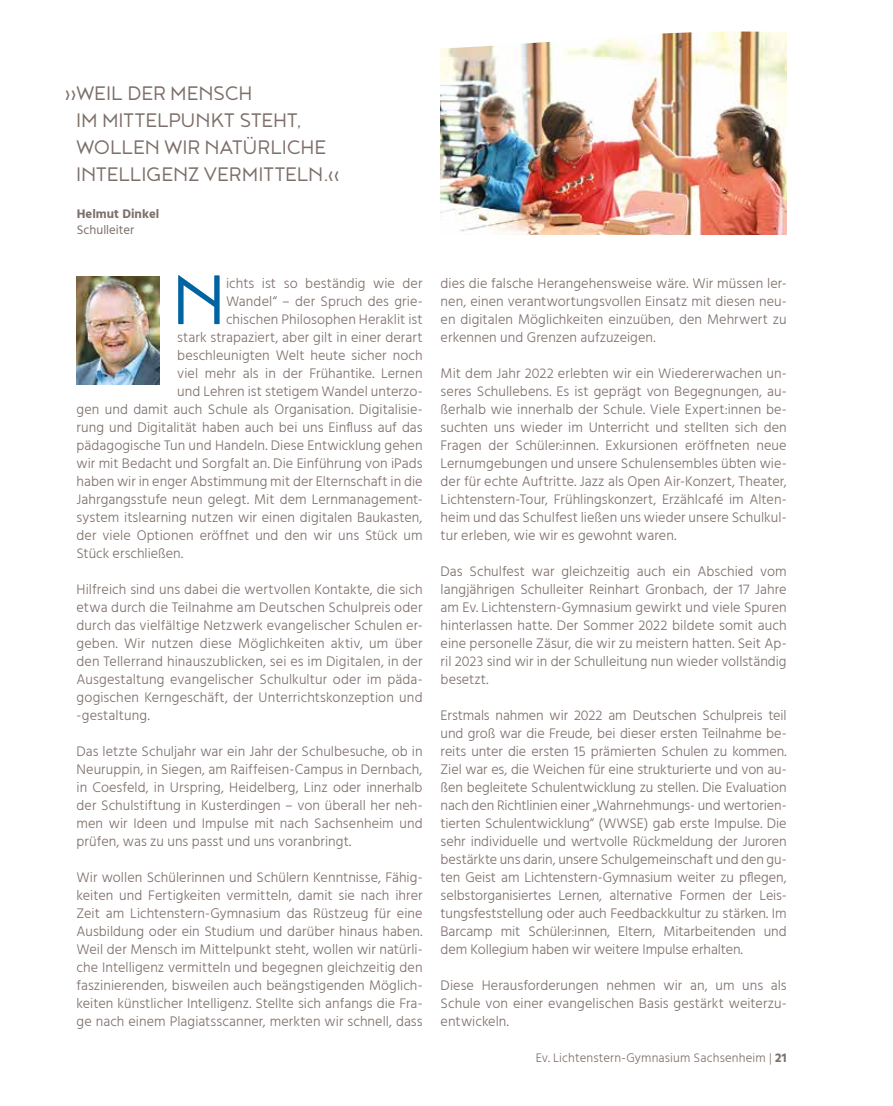
<style>
.page{position:relative;width:893px;height:1106px;background:#fff}
.page>*{position:absolute;margin:0;border:0;box-sizing:border-box;transform-origin:0 0}
.t1{font:300 85.8px "Noyh";color:#0064a3}
.t2{font:300 24px/27px "Noyh";letter-spacing:-.015em;color:#7d6f6a}
.t3{font:300 14.25px/18px "Hind Vadodara";letter-spacing:.005em;color:#7d6f6a;text-align:justify}
.t4{font:300 12.75px "Hind Vadodara";letter-spacing:.01em;color:#7d6f6a}
.t5{font:700 12.75px "Hind Vadodara";color:#7d6f6a}
.t6{font:12.75px "Hind Vadodara";color:#7d6f6a}
.s1{font-weight:700}
</style>
<div class="page">
<img style="left:441px;top:77px;width:345px;height:157px">
<svg style="left:440px;top:31px;width:347px;height:46px"></svg>
<img style="left:77px;top:276px;width:82px;height:108px">
<h2 class="t2" style="left:76px;top:79px;width:266px;text-indent:-12px">»WEIL DER MENSCH<br>IM MITTELPUNKT STEHT,<br>WOLLEN WIR NATÜRLICHE<br>INTELLIGENZ VERMITTELN.«</h2>
<p class="t5" style="left:77px;top:203px;width:84px">Helmut Dinkel</p>
<p class="t6" style="left:77px;top:221px;width:59px">Schulleiter</p>
<h1 class="t1" style="left:172px;top:253px;width:56px">N</h1>
<p class="t3" style="left:226px;top:274px;width:198px">ichts ist so beständig wie der</p>
<p class="t3" style="left:226px;top:292px;width:198px">Wandel“ – der Spruch des grie-</p>
<p class="t3" style="left:226px;top:310px;width:198px">chischen Philosophen Heraklit ist</p>
<p class="t3" style="left:177px;top:328px;width:247px">stark strapaziert, aber gilt in einer derart</p>
<p class="t3" style="left:177px;top:346px;width:247px">beschleunigten Welt heute sicher noch</p>
<p class="t3" style="left:177px;top:364px;width:247px">viel mehr als in der Frühantike. Lernen</p>
<p class="t3" style="left:177px;top:382px;width:247px">und Lehren ist stetigem Wandel unterzo-</p>
<p class="t3" style="left:77px;top:400px;width:348px">gen und damit auch Schule als Organisation. Digitalisie-</p>
<p class="t3" style="left:77px;top:418px;width:348px">rung und Digitalität haben auch bei uns Einfluss auf das</p>
<p class="t3" style="left:77px;top:436px;width:348px">pädagogische Tun und Handeln. Diese Entwicklung gehen</p>
<p class="t3" style="left:77px;top:454px;width:348px">wir mit Bedacht und Sorgfalt an. Die Einführung von iPads</p>
<p class="t3" style="left:77px;top:472px;width:348px">haben wir in enger Abstimmung mit der Elternschaft in die</p>
<p class="t3" style="left:77px;top:490px;width:348px">Jahrgangsstufe neun gelegt. Mit dem Lernmanagement-</p>
<p class="t3" style="left:77px;top:508px;width:348px">system itslearning nutzen wir einen digitalen Baukasten,</p>
<p class="t3" style="left:77px;top:526px;width:348px">der viele Optionen eröffnet und den wir uns Stück um</p>
<p class="t3" style="left:77px;top:544px;width:108px">Stück erschließen.</p>
<p class="t3" style="left:77px;top:580px;width:348px">Hilfreich sind uns dabei die wertvollen Kontakte, die sich etwa durch die Teilnahme am Deutschen Schulpreis oder durch das vielfältige Netzwerk evangelischer Schulen er&shy;geben. Wir nutzen diese Möglichkeiten aktiv, um über den Tellerrand hinauszublicken, sei es im Digitalen, in der Ausgestaltung evangelischer Schulkultur oder im päda&shy;gogischen Kerngeschäft, der Unterrichtskonzeption und -gestaltung.</p>
<p class="t3" style="left:77px;top:742px;width:348px">Das letzte Schuljahr war ein Jahr der Schulbesuche, ob in Neuruppin, in Siegen, am Raiffeisen-Campus in Dernbach, in Coesfeld, in Urspring, Heidelberg, Linz oder innerhalb der Schulstiftung in Kusterdingen – von überall her neh&shy;men wir Ideen und Impulse mit nach Sachsenheim und prüfen, was zu uns passt und uns voranbringt.</p>
<p class="t3" style="left:77px;top:868px;width:348px">Wir wollen Schülerinnen und Schülern Kenntnisse, Fähig&shy;keiten und Fertigkeiten vermitteln, damit sie nach ihrer Zeit am Lichtenstern-Gymnasium das Rüstzeug für eine Ausbildung oder ein Studium und darüber hinaus haben.<br>Weil der Mensch im Mittelpunkt steht, wollen wir natürli&shy;che Intelligenz vermitteln und begegnen gleichzeitig den faszinierenden, bisweilen auch beängstigenden Möglich&shy;keiten künstlicher Intelligenz. Stellte sich anfangs die Fra&shy;ge nach einem Plagiatsscanner, merkten wir schnell, dass</p>
<p class="t3" style="left:441px;top:274px;width:348px">dies die falsche Herangehensweise wäre. Wir müssen ler&shy;nen, einen verantwortungsvollen Einsatz mit diesen neu&shy;en digitalen Möglichkeiten einzuüben, den Mehrwert zu erkennen und Grenzen aufzuzeigen.</p>
<p class="t3" style="left:441px;top:364px;width:348px">Mit dem Jahr 2022 erlebten wir ein Wiedererwachen un&shy;seres Schullebens. Es ist geprägt von Begegnungen, au&shy;ßerhalb wie innerhalb der Schule. Viele Expert:innen be&shy;suchten uns wieder im Unterricht und stellten sich den Fragen der Schüler:innen. Exkursionen eröffneten neue Lernumgebungen und unsere Schulensembles übten wie&shy;der für echte Auftritte. Jazz als Open Air-Konzert, Theater, Lichtenstern-Tour, Frühlingskonzert, Erzählcafé im Alten&shy;heim und das Schulfest ließen uns wieder unsere Schulkul&shy;tur erleben, wie wir es gewohnt waren.</p>
<p class="t3" style="left:441px;top:562px;width:348px">Das Schulfest war gleichzeitig auch ein Abschied vom langjährigen Schulleiter Reinhart Gronbach, der 17 Jahre am Ev. Lichtenstern-Gymnasium gewirkt und viele Spuren hinterlassen hatte. Der Sommer 2022 bildete somit auch eine personelle Zäsur, die wir zu meistern hatten. Seit Ap&shy;ril 2023 sind wir in der Schulleitung nun wieder vollständig besetzt.</p>
<p class="t3" style="left:441px;top:706px;width:348px">Erstmals nahmen wir 2022 am Deutschen Schulpreis teil und groß war die Freude, bei dieser ersten Teilnahme be&shy;reits unter die ersten 15 prämierten Schulen zu kommen.<br>Ziel war es, die Weichen für eine strukturierte und von au&shy;ßen begleitete Schulentwicklung zu stellen. Die Evaluation nach den Richtlinien einer „Wahrnehmungs- und wertorien&shy;tierten Schulentwicklung“ (WWSE) gab erste Impulse. Die sehr individuelle und wertvolle Rückmeldung der Juroren bestärkte uns darin, unsere Schulgemeinschaft und den gu&shy;ten Geist am Lichtenstern-Gymnasium weiter zu pflegen, selbstorganisiertes Lernen, alternative Formen der Leis&shy;tungsfeststellung oder auch Feedbackkultur zu stärken. Im Barcamp mit Schüler:innen, Eltern, Mitarbeitenden und dem Kollegium haben wir weitere Impulse erhalten.</p>
<p class="t3" style="left:441px;top:976px;width:348px">Diese Herausforderungen nehmen wir an, um uns als Schule von einer evangelischen Basis gestärkt weiterzu&shy;entwickeln.</p>
<p class="t4" style="left:536px;top:1049px;width:252px">Ev. Lichtenstern-Gymnasium Sachsenheim | <span class="s1">21</span></p>
</div>
